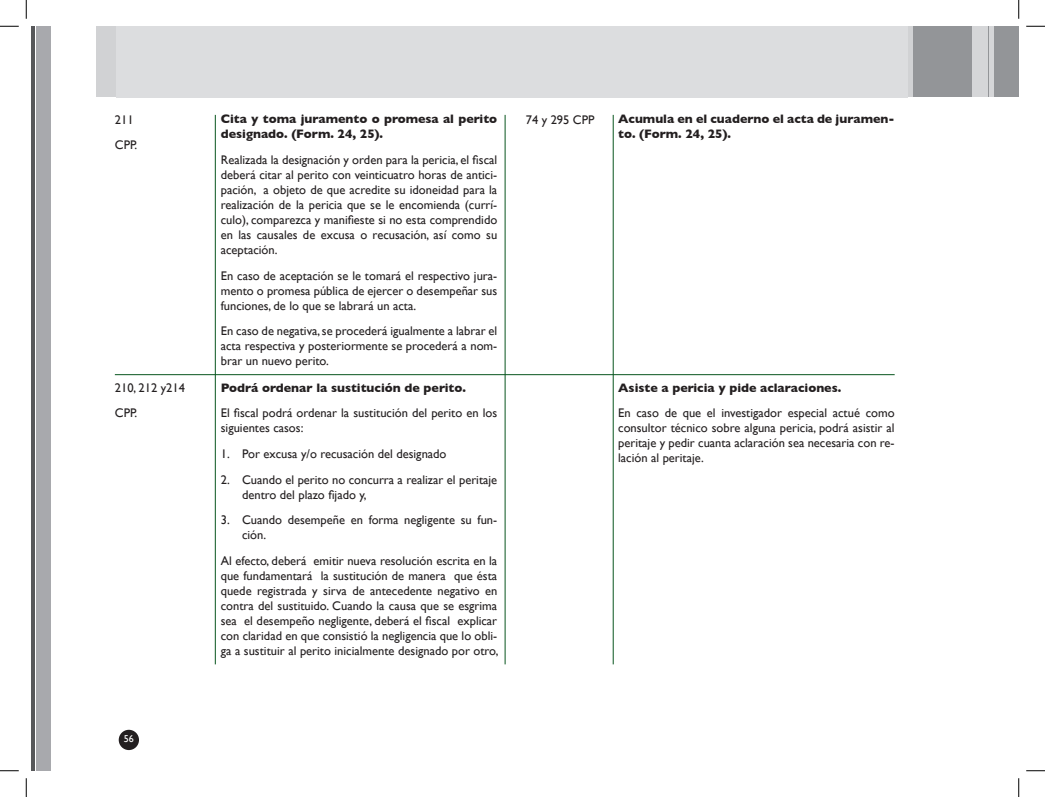
<style>
.page{position:relative;width:1045px;height:797px;background:#fff}
.page>*{position:absolute;margin:0;border:0;box-sizing:border-box;transform-origin:0 0}
.t1{font:12.5px/15px "Gill Sans";color:#231f20}
.t2{font:700 12.5px/15px "Gill Sans";color:#231f20}
.t3{font:10px "Gill Sans";color:#fff}
</style>
<div class="page">
<div style="left:119px;top:729px;width:20px;height:21px;background:#231f20;border-radius:50%"></div>
<div style="left:912px;top:26px;width:106px;height:71px;background:#939598"></div>
<div style="left:37px;top:26px;width:14px;height:744px;background:#a8a9ad"></div>
<hr style="left:31px;top:26px;width:4px;height:744px;background:#57585a">
<div style="left:96px;top:26px;width:816px;height:71px;background:#d1d2d4"></div>
<div style="left:116px;top:26px;width:792px;height:71px;background:#dcdddf"></div>
<hr style="left:989px;top:26px;width:4px;height:71px;background:#d5d6d8">
<div style="left:972px;top:26px;width:15px;height:71px;background:#d5d6d8"></div>
<hr style="left:215px;top:115px;width:1px;height:549px;background:#08551e">
<hr style="left:505px;top:115px;width:1px;height:549px;background:#08551e">
<hr style="left:613px;top:115px;width:1px;height:549px;background:#08551e">
<hr style="left:115px;top:374px;width:779px;height:1px;background:#08551e">
<svg style="left:0;top:25px;width:19px;height:2px"></svg>
<svg style="left:1026px;top:25px;width:19px;height:2px"></svg>
<svg style="left:0;top:770px;width:19px;height:1px"></svg>
<svg style="left:1026px;top:770px;width:19px;height:1px"></svg>
<svg style="left:25px;top:0;width:2px;height:19px"></svg>
<svg style="left:25px;top:778px;width:2px;height:19px"></svg>
<svg style="left:1018px;top:0;width:1px;height:19px"></svg>
<svg style="left:1018px;top:778px;width:1px;height:19px"></svg>
<p class="t1" style="left:115px;top:106px;width:24px;line-height:25.6px">211<br>CPP.</p>
<p class="t2" style="left:221px;top:112px;width:278px">Cita y toma juramento o promesa al perito designado. (Form. 24, 25).</p>
<p class="t1" style="left:221px;top:152px;width:278px;text-align:justify">Realizada la designación y orden para la pericia, el fiscal deberá citar al perito con veinticuatro horas de antici&shy;pación, a objeto de que acredite su idoneidad para la realización de la pericia que se le encomienda (currí&shy;culo), comparezca y manifieste si no esta comprendido en las causales de excusa o recusación, así como su aceptación.</p>
<p class="t1" style="left:221px;top:268px;width:278px;text-align:justify">En caso de aceptación se le tomará el respectivo jura&shy;mento o promesa pública de ejercer o desempeñar sus funciones, de lo que se labrará un acta.</p>
<p class="t1" style="left:221px;top:323px;width:278px;text-align:justify">En caso de negativa, se procederá igualmente a labrar el acta respectiva y posteriormente se procederá a nom&shy;brar un nuevo perito.</p>
<p class="t1" style="left:115px;top:374px;width:72px;line-height:25.6px">210, 212 y214<br>CPP.</p>
<p class="t2" style="left:221px;top:380px;width:247px">Podrá ordenar la sustitución de perito.</p>
<p class="t1" style="left:221px;top:405px;width:278px">El fiscal podrá ordenar la sustitución del perito en los siguientes casos:</p>
<p class="t1" style="left:221px;top:446px;width:227px">1. Por excusa y/o recusación del designado</p>
<p class="t1" style="left:242px;top:471px;width:257px;text-indent:-21px">2. Cuando el perito no concurra a realizar el peritaje dentro del plazo fijado y,</p>
<p class="t1" style="left:242px;top:512px;width:257px;text-indent:-21px">3. Cuando desempeñe en forma negligente su fun&shy;ción.</p>
<p class="t1" style="left:221px;top:553px;width:279px;text-align:justify">Al efecto, deberá emitir nueva resolución escrita en la que fundamentará la sustitución de manera que ésta quede registrada y sirva de antecedente negativo en contra del sustituido. Cuando la causa que se esgrima sea el desempeño negligente, deberá el fiscal explicar con claridad en que consistió la negligencia que lo obli&shy;ga a sustituir al perito inicialmente designado por otro,</p>
<p class="t1" style="left:526px;top:112px;width:70px">74 y 295 CPP</p>
<p class="t2" style="left:618px;top:112px;width:278px">Acumula en el cuaderno el acta de juramen&shy;to. (Form. 24, 25).</p>
<p class="t2" style="left:618px;top:380px;width:225px">Asiste a pericia y pide aclaraciones.</p>
<p class="t1" style="left:618px;top:405px;width:278px;text-align:justify">En caso de que el investigador especial actué como consultor técnico sobre alguna pericia, podrá asistir al peritaje y pedir cuanta aclaración sea necesaria con re&shy;lación al peritaje.</p>
<p class="t3" style="left:124px;top:732px;width:11px">56</p>
</div>
